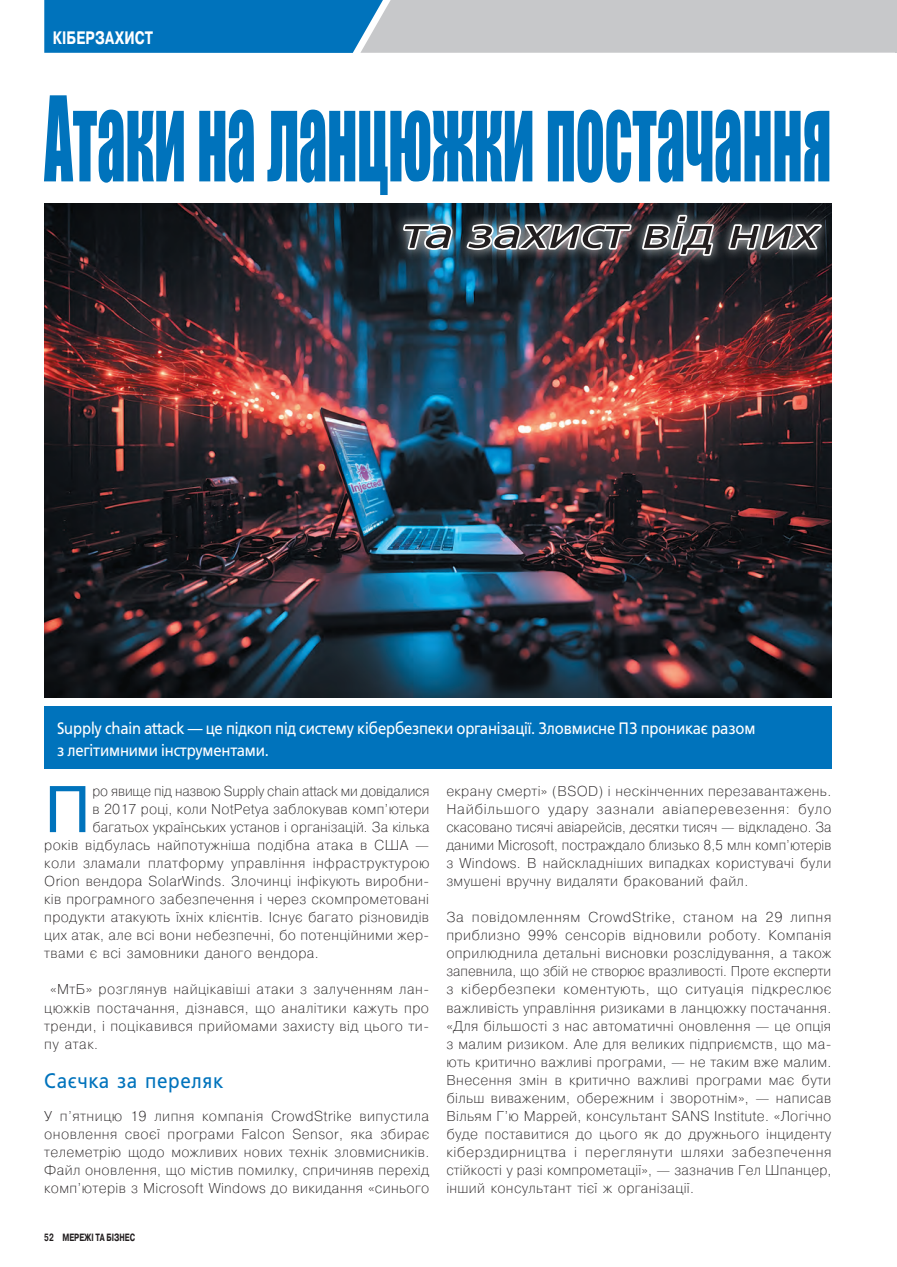
<style>
.page{position:relative;width:897px;height:1267px;background:#fff}
.page>*{position:absolute;margin:0;border:0;box-sizing:border-box;transform-origin:0 0}
.Заглавие{font:108.75px "Impact";color:#0073bc;scale:.52 1}
.Текст_Буквица_GREP{font:65.7px "Pragmatica";color:#0073bc}
.Заглавие-2{font:italic 42.9px "Free Set";color:#231f20;scale:1.22 1}
.Подзаголовок{font:21px "Free Set";letter-spacing:.035em;color:#0073bc;scale:.9 1}
.t1{font:700 18px "Pragmatica";letter-spacing:.01em;color:#fff;scale:.75 1}
.Анотация_Rediz_GREP{font:16.5px/22.5px "Free Set";letter-spacing:-.01em;color:#fff;scale:.9 1}
.Текст_osn_GREP{font:200 14.25px/18px "Pragmatica";letter-spacing:.025em;color:#231f20;text-align:justify}
.Текст_Буквица_GREP-2{font:200 14.25px "Pragmatica";letter-spacing:.025em;color:#231f20}
.Текст_Буквица_GREP-3{font:200 14.25px "Pragmatica";letter-spacing:.005em;color:#231f20}
.Текст_Буквица_GREP-4{font:200 14.25px "Pragmatica";letter-spacing:-.01em;color:#231f20}
.Номер_стр_L{font:700 10.5px "Pragmatica";color:#231f20;scale:.7 1}
</style>
<div class="page">
<div style="left:44px;top:706px;width:787px;height:62px;background:#0073bc"></div>
<img style="left:44px;top:204px;width:787px;height:493px">
<div style="left:392px;top:203px;width:440px;height:64px;background:#fff;opacity:.75"></div>
<svg style="left:400px;top:221px;width:54px;height:32px"></svg>
<img style="left:463px;top:212px;width:253px;height:45px">
<svg style="left:725px;top:221px;width:103px;height:32px"></svg>
<svg style="left:44px;top:0;width:853px;height:53px;background:#7ca8c5"></svg>
<p class="t1" style="left:53px;top:26px;width:135px">КІБЕРЗАХИСТ</p>
<p class="Заглавие" style="left:44px;top:54px;width:1514px">Атаки на ланцюжки постачання</p>
<p class="Заглавие-2" style="left:399px;top:208px;width:343px">та захист від них</p>
<p class="Анотация_Rediz_GREP" style="left:57px;top:716px;width:777px">Supply chain attack — це підкоп під систему кібербезпеки організації. Зловмисне ПЗ проникає разом з легітимними інструментами.</p>
<p class="Текст_Буквица_GREP" style="left:44px;top:769px;width:48px">П</p>
<p class="Текст_Буквица_GREP-4" style="left:92px;top:782px;width:338px">ро явище під назвою Supply chain attack ми довідалися</p>
<p class="Текст_Буквица_GREP-2" style="left:92px;top:800px;width:338px">в 2017 році, коли NotPetya заблокував комп’ютери</p>
<p class="Текст_Буквица_GREP-3" style="left:92px;top:818px;width:338px">багатьох українських установ і організацій. За кілька</p>
<p class="Текст_Буквица_GREP-2" style="left:44px;top:836px;width:386px">років відбулась найпотужніша подібна атака в США —</p>
<p class="Текст_Буквица_GREP-2" style="left:44px;top:854px;width:387px">коли зламали платформу управління інфраструктурою</p>
<p class="Текст_Буквица_GREP-2" style="left:44px;top:872px;width:386px">Orion вендора SolarWinds. Злочинці інфікують виробни‑</p>
<p class="Текст_Буквица_GREP-2" style="left:44px;top:890px;width:386px">ків програмного забезпечення і через скомпрометовані</p>
<p class="Текст_Буквица_GREP-2" style="left:44px;top:908px;width:386px">продукти атакують їхніх клієнтів. Існує багато різновидів</p>
<p class="Текст_Буквица_GREP-2" style="left:44px;top:926px;width:386px">цих атак, але всі вони небезпечні, бо потенційними жер‑</p>
<p class="Текст_Буквица_GREP-2" style="left:44px;top:944px;width:276px">твами є всі замовники даного вендора.</p>
<p class="Текст_osn_GREP" style="left:44px;top:980px;width:386px;text-indent:6px">«МтБ» розглянув найцікавіші атаки з залученням лан‑ цюжків постачання, дізнався, що аналітики кажуть про тренди, і поцікавився прийомами захисту від цього ти‑ пу атак.</p>
<p class="Подзаголовок" style="left:44px;top:1068px;width:201px">Саєчка за переляк</p>
<p class="Текст_osn_GREP" style="left:44px;top:1106px;width:386px">У п’ятницю 19 липня компанія CrowdStrike випустила оновлення своєї програми Falcon Sensor, яка збирає телеметрію щодо можливих нових технік зловмисників.<br>Файл оновлення, що містив помилку, спричиняв перехід комп’ютерів з Microsoft Windows до викидання «синього</p>
<p class="Номер_стр_L" style="left:44px;top:1230px;width:131px">52 МЕРЕЖІ ТА БІЗНЕС</p>
<p class="Текст_osn_GREP" style="left:446px;top:781px;width:387px">екрану смерті» (BSOD) і нескінченних перезавантажень.<br>Найбільшого удару зазнали авіаперевезення: було скасовано тисячі авіарейсів, десятки тисяч — відкладено. За даними Microsoft, постраждало близько 8,5 млн комп’ютерів з Windows. В найскладніших випадках користувачі були змушені вручну видаляти бракований файл.</p>
<p class="Текст_osn_GREP" style="left:446px;top:908px;width:386px">За повідомленням CrowdStrike, станом на 29 липня приблизно 99% сенсорів відновили роботу. Компанія оприлюднила детальні висновки розслідування, а також запевнила, що збій не створює вразливості. Проте експерти з кібербезпеки коментують, що ситуація підкреслює важливість управління ризиками в ланцюжку постачання. «Для більшості з нас автоматичні оновлення — це опція з малим ризиком. Але для великих підприємств, що ма‑ ють критично важливі програми, — не таким вже малим.<br>Внесення змін в критично важливі програми має бути більш виваженим, обережним і зворотнім», — написав Вільям Г’ю Маррей, консультант SANS Institute. «Логічно буде поставитися до цього як до дружнього інциденту кіберздирництва і переглянути шляхи забезпечення стійкості у разі компрометації», — зазначив Гел Шпанцер, інший консультант тієї ж організації.</p>
</div>
